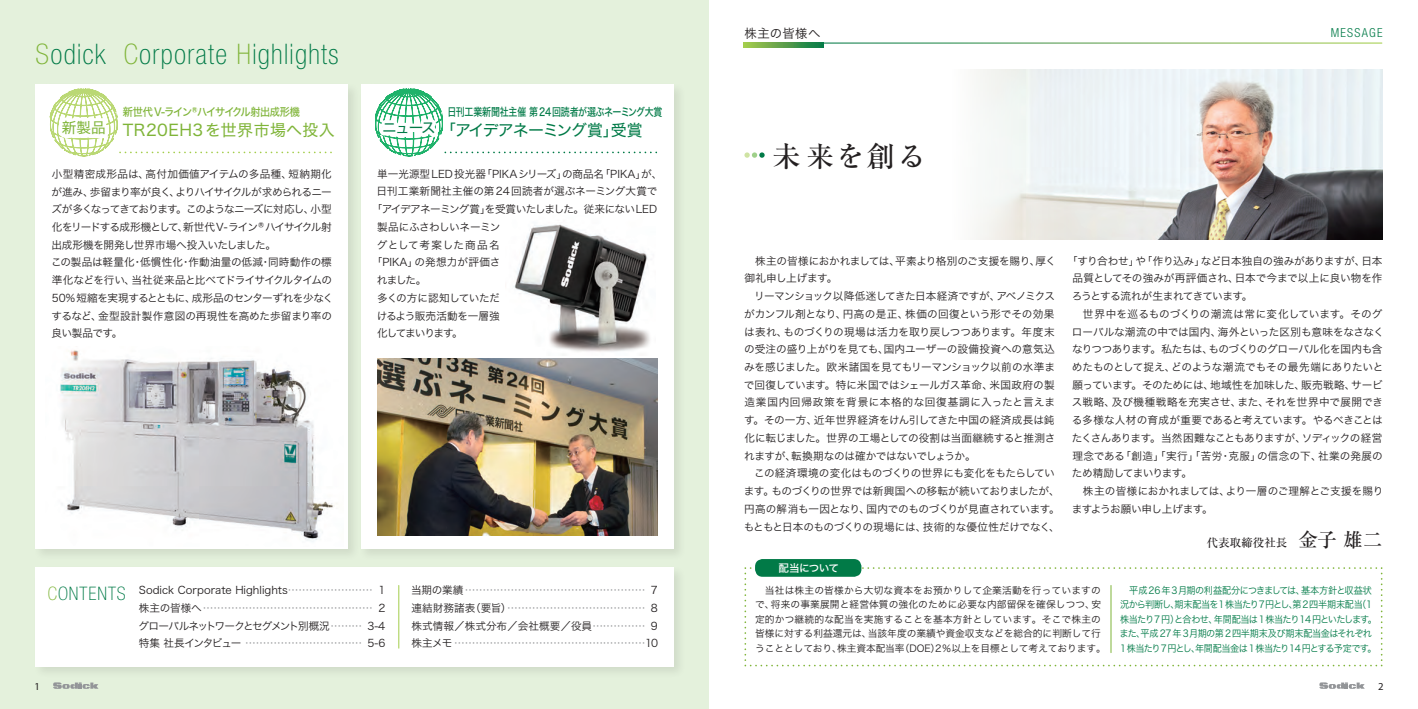
<style>
.page{position:relative;width:1418px;height:709px;background:#fff}
.page>*{position:absolute;margin:0;border:0;box-sizing:border-box;transform-origin:0 0}
.t1{font:100 condensed 28.38px "Helvetica Neue LT Std";letter-spacing:.045em;color:#017a47}
.t2{font:500 28.38px "Ryumin Pro";letter-spacing:.085em;color:#231f20}
.t3{font:16px "Hira Kaku Std W4";letter-spacing:-.07em;color:#017a47}
.t4{font:16px "Hira Kaku Std W4";letter-spacing:.03em;color:#7fb438}
.t5{font:14.62px "Hira Kaku Std W4";color:#7fb438}
.t6{font:300 condensed 12.38px "Helvetica Neue LT Std";letter-spacing:.1em;color:#017a47}
.t7{font:12.38px "Hira Kaku Std W3";letter-spacing:.025em;color:#231f20}
.t8{font:500 11.5px "Ryumin Pro";color:#231f20}
.t9{font:11.12px "Hira Kaku Std W5";letter-spacing:-.02em;color:#017a47;scale:.81 1}
.t10{font:11.12px "Hira Kaku Std W5";letter-spacing:-.065em;color:#7fb438;scale:.92 1}
.t11{font:10.62px/17.8px "Hira Kaku Pro W3";letter-spacing:-.025em;color:#231f20}
.t12{font:10.62px/17.8px "Hira Kaku Pro W3";color:#808285;text-align:justify}
.t13{font:10.62px "Hira Kaku Pro W3";color:#231f20}
.t14{font:10.62px "Hira Kaku Pro W3";letter-spacing:-.07em;color:#231f20}
.t15{font:10.62px "Hira Kaku Pro W3";letter-spacing:.015em;color:#231f20}
.t16{font:10.62px "Hira Kaku Pro W3";letter-spacing:.005em;color:#231f20}
.t17{font:10.62px "Hira Kaku Pro W3";letter-spacing:-.045em;color:#231f20}
.t18{font:10.62px "Hira Kaku Pro W3";letter-spacing:.06em;color:#231f20}
.t19{font:10.62px "Hira Kaku Pro W3";letter-spacing:-.11em;color:#231f20}
.t20{font:10.62px "Hira Kaku Std W5";letter-spacing:-.055em;color:#fff}
.t21{font:10.62px "Myriad Pro";color:#231f20}
.t22{font:9.75px/14.6px "Hira Kaku Std W3";letter-spacing:.01em;color:#231f20}
.t23{font:9.75px/14.6px "Hira Kaku Std W3";letter-spacing:-.045em;color:#017a47;text-align:center;scale:.94 1}
.s1{color:#7fb438}
.s2{font-family:"Helvetica Neue LT Std";font-weight:100;font-stretch:condensed;font-size:18.62px;color:#7fb438}
.s3{font-family:"Helvetica Neue LT Std";font-weight:100;font-stretch:condensed;font-size:18.62px;color:#017a47}
.s4{color:#808285}
.s5{color:#231f20}
.s6{font-size:19.5px}
</style>
<div class="page">
<div style="left:0;top:0;width:708px;height:709px;background:#e4f1dc"></div>
<div style="left:33px;top:82px;width:328px;height:479px;background:#dde9d5"></div>
<div style="left:35px;top:84px;width:313px;height:464px;background:#fff"></div>
<div style="left:358px;top:82px;width:328px;height:479px;background:#231f20;opacity:.1"></div>
<div style="left:361px;top:84px;width:312px;height:464px;background:#fff"></div>
<div style="left:33px;top:564px;width:653px;height:115px;background:#231f20;opacity:.1"></div>
<div style="left:35px;top:567px;width:638px;height:99px;background:#fff"></div>
<hr style="left:398px;top:585px;width:1px;height:63px;background:#a4ce4c">
<svg style="left:49px;top:88px;width:283px;height:69px"></svg>
<svg style="left:358px;top:82px;width:299px;height:75px"></svg>
<img style="left:976px;top:69px;width:406px;height:170px">
<svg style="left:744px;top:152px;width:20px;height:6px"></svg>
<svg style="left:744px;top:567px;width:638px;height:99px"></svg>
<div style="left:755px;top:559px;width:106px;height:18px;background:#017a47;border-radius:8px"></div>
<svg style="left:744px;top:43px;width:79px;height:5px"></svg>
<img style="left:60px;top:350px;width:277px;height:192px">
<img style="left:377px;top:358px;width:280px;height:177px">
<img style="left:513px;top:224px;width:137px;height:128px">
<svg style="left:53px;top:682px;width:46px;height:7px"></svg>
<svg style="left:1319px;top:682px;width:45px;height:7px"></svg>
<h1 class="t1" style="left:35px;top:38px;width:304px"><span class="s1">S</span>odick <span class="s1">C</span>orporate <span class="s1">H</span>ighlights</h1>
<h3 class="t5" style="left:62px;top:117px;width:45px">新製品</h3>
<p class="t10" style="left:123px;top:103px;width:194px">新世代 V-ライン®ハイサイクル射出成形機</p>
<h2 class="t4" style="left:123px;top:118px;width:213px">TR20EH3を世界市場へ投入</h2>
<p class="t11" style="left:51px;top:164px;width:284px">小型精密成形品は、高付加価値アイテムの多品種、短納期化が進み、歩留まり率が良く、よりハイサイクルが求められるニーズが多くなってきております。このようなニーズに対応し、小型化をリードする成形機として、新世代 V-ライン® ハイサイクル射出成形機を開発し世界市場へ投入いたしました。<br>この製品は軽量化・低慣性化・作動油量の低減・同時動作の標準化などを行い、当社従来品と比べてドライサイクルタイムの<br>50% 短縮を実現するとともに、成形品のセンターずれを少なくするなど、金型設計製作意図の再現性を高めた歩留まり率の良い製品です。</p>
<p class="t9" style="left:447px;top:103px;width:267px">日刊工業新聞社主催 第24回読者が選ぶネーミング大賞</p>
<h2 class="t3" style="left:382px;top:118px;width:262px"><sup>ニュース</sup>「アイデアネーミング賞」受賞</h2>
<p class="t13" style="left:377px;top:164px;width:287px">単一光源型LED投光器「PIKAシリーズ」の商品名「PIKA」が、</p>
<p class="t15" style="left:376px;top:182px;width:282px">日刊工業新聞社主催の第24回読者が選ぶネーミング大賞で</p>
<p class="t14" style="left:372px;top:200px;width:287px">「アイデアネーミング賞」を受賞いたしました。従来にないLED</p>
<p class="t17" style="left:377px;top:217px;width:125px">製品にふさわしいネーミン</p>
<p class="t18" style="left:376px;top:235px;width:125px">グとして考案した商品名</p>
<p class="t16" style="left:372px;top:253px;width:130px">「PIKA」の発想力が評価さ</p>
<p class="t11" style="left:377px;top:270px;width:51px">れました。</p>
<p class="t11" style="left:377px;top:288px;width:125px">多くの方に認知していただ</p>
<p class="t11" style="left:377px;top:306px;width:125px">けるよう販売活動を一層強</p>
<p class="t19" style="left:377px;top:324px;width:87px">化してまいります。</p>
<p class="t11" style="left:138px;top:580px;width:248px;text-align:justify;text-indent:-91px"><span class="s2">C</span><span class="s3">ONTENTS</span> Sodick Corporate Highlights<span class="s4">……………………</span> 1株主の皆様へ<span class="s4">…………………………………………</span> 2グローバルネットワークとセグメント別概況<span class="s4">………</span> 3-4特集 社長インタビュー <span class="s4">……………………………</span> 5-6</p>
<p class="t12" style="left:411px;top:580px;width:248px"><span class="s5">当期の業績</span>…………………………………………… <span class="s5">7連結財務諸表（要旨）</span>………………………………… <span class="s5">8株式情報／株式分布／会社概要／役員</span>…………… <span class="s5">9株主メモ</span> ………………………………………………<span class="s5">10</span></p>
<p class="t7" style="left:744px;top:24px;width:77px">株主の皆様へ</p>
<h1 class="t2" style="left:772px;top:134px;width:155px">未来を創る</h1>
<p class="t6" style="left:1330px;top:25px;width:53px">MESSAGE</p>
<p class="t11" style="left:744px;top:251px;width:313px;text-indent:11px">株主の皆様におかれましては、平素より格別のご支援を賜り、厚く御礼申し上げます。</p>
<p class="t11" style="left:744px;top:286px;width:313px;text-align:justify;text-indent:10px">リーマンショック以降低迷してきた日本経済ですが、アベノミクスがカンフル剤となり、円高の是正、株価の回復という形でその効果は表れ、ものづくりの現場は活力を取り戻しつつあります。年度末の受注の盛り上がりを見ても、国内ユーザーの設備投資への意気込みを感じました。欧米諸国を見てもリーマンショック以前の水準まで回復しています。特に米国ではシェールガス革命、米国政府の製造業国内回帰政策を背景に本格的な回復基調に入ったと言えます。その一方、近年世界経済をけん引してきた中国の経済成長は鈍化に転じました。世界の工場としての役割は当面継続すると推測されますが、転換期なのは確かではないでしょうか。</p>
<p class="t11" style="left:744px;top:463px;width:317px;text-align:center">この経済環境の変化はものづくりの世界にも変化をもたらしてい<br>ます。ものづくりの世界では新興国への移転が続いておりましたが、円高の解消も一因となり、国内でのものづくりが見直されています。もともと日本のものづくりの現場には、技術的な優位性だけでなく、</p>
<p class="t11" style="left:1071px;top:251px;width:312px;text-align:justify;text-indent:-5px">「すり合わせ」や「作り込み」など日本独自の強みがありますが、日本品質としてその強みが再評価され、日本で今まで以上に良い物を作ろうとする流れが生まれてきています。</p>
<p class="t11" style="left:1071px;top:304px;width:314px;text-indent:11px">世界中を巡るものづくりの潮流は常に変化しています。そのグローバルな潮流の中では国内、海外といった区別も意味をなさなくなりつつあります。私たちは、ものづくりのグローバル化を国内も含めたものとして捉え、どのような潮流でもその最先端にありたいと願っています。そのためには、地域性を加味した、販売戦略、サービス戦略、及び機種戦略を充実させ、また、それを世界中で展開できる多様な人材の育成が重要であると考えています。やるべきことはたくさんあります。当然困難なこともありますが、ソディックの経営理念である「創造」「実行」「苦労・克服」の信念の下、社業の発展のため精励してまいります。</p>
<p class="t11" style="left:1071px;top:481px;width:313px;text-indent:11px">株主の皆様におかれましては、より一層のご理解とご支援を賜りますようお願い申し上げます。</p>
<p class="t8" style="left:1206px;top:534px;width:177px">代表取締役社長 <span class="s6">金子 雄二</span></p>
<p class="t23" style="left:1119px;top:582px;width:275px">平成26年3月期の利益配分につきましては、基本方針と収益状<br>況から判断し、期末配当を1株当たり7円とし、第2四半期末配当（1株当たり7 円）と合わせ、年間配当は1 株当たり14 円といたします。また、平成27年3月期の第2四半期末及び期末配当金はそれぞれ1株当たり7円とし、年間配当金は1株当たり14円とする予定です。</p>
<p class="t20" style="left:778px;top:560px;width:62px">配当について</p>
<p class="t22" style="left:755px;top:582px;width:352px">　当社は株主の皆様から大切な資本をお預かりして企業活動を行っていますので、将来の事業展開と経営体質の強化のために必要な内部留保を確保しつつ、安定的かつ継続的な配当を実施することを基本方針としています。そこで株主の皆様に対する利益還元は、当該年度の業績や資金収支などを総合的に判断して行うこととしており、株主資本配当率（DOE）2％以上を目標として考えております。</p>
<p class="t21" style="left:35px;top:679px;width:7px">1</p>
<p class="t21" style="left:1377px;top:679px;width:7px">2</p>
</div>
